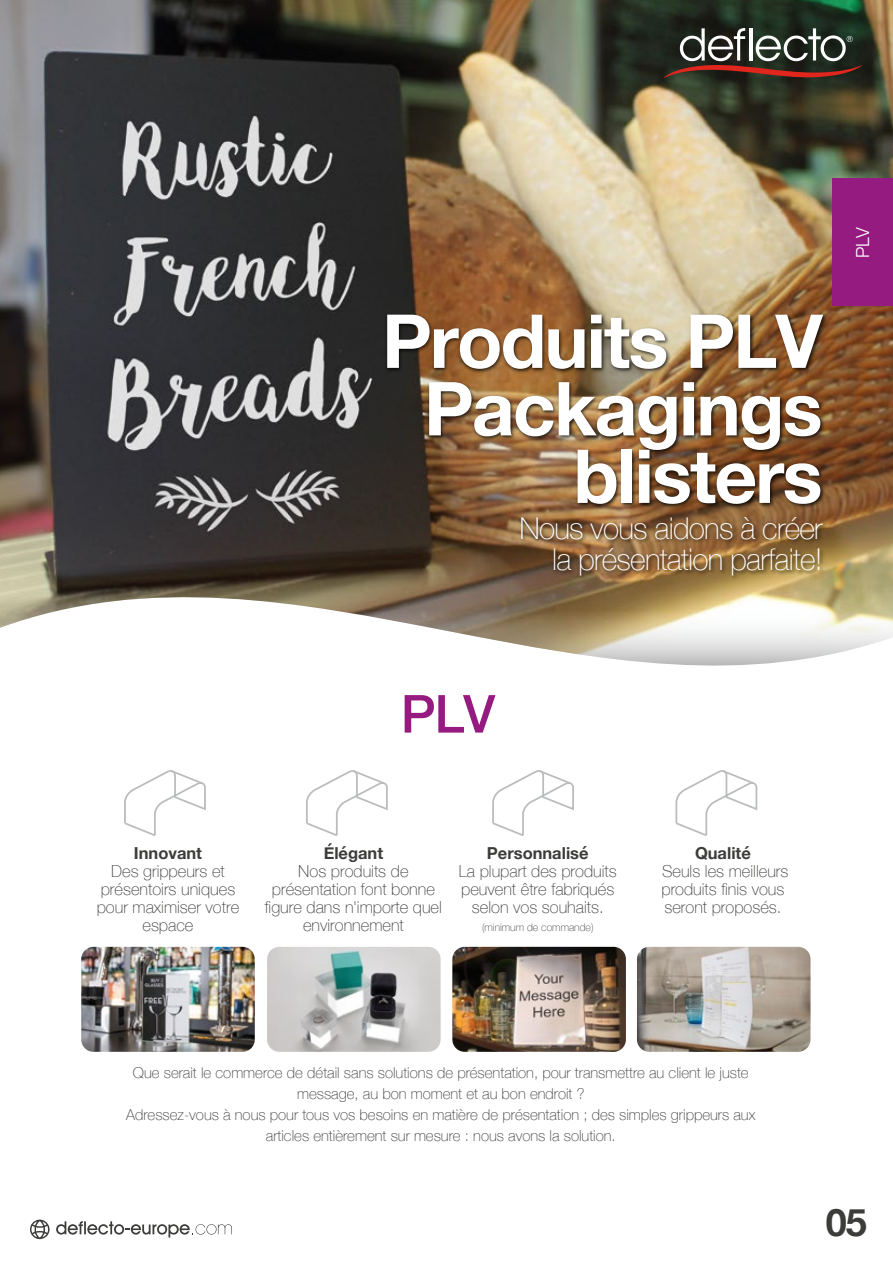
<style>
.page{position:relative;width:893px;height:1263px;background:#fff}
.page>*{position:absolute;margin:0;border:0;box-sizing:border-box;transform-origin:0 0}
.t1{font:700 74.55px/67.5px "Helvetica Neue";letter-spacing:-.025em;color:#fff;text-align:right}
.t2{font:500 52.5px "Helvetica Neue";color:#951b81}
.t3{font:700 37.95px "Helvetica Neue";color:#3c3c3b}
.t4{font:100 30px/31.5px "Helvetica Neue";letter-spacing:-.025em;color:#fff;text-align:right}
.t5{font:300 18px "Helvetica Neue";color:#fff}
.t6{font:100 16.5px/18px "Helvetica Neue";color:#3c3c3b;text-align:center}
.t7{font:700 16.5px "Helvetica Neue";color:#3c3c3b}
.t8{font:100 15px/21px "Helvetica Neue";color:#3c3c3b;text-align:center}
.t9{font:100 10.5px "Helvetica Neue";color:#3c3c3b}
</style>
<div class="page">
<img style="left:0;top:0;width:893px;height:609px">
<svg style="left:0;top:609px;width:893px;height:57px"></svg>
<div style="left:833px;top:178px;width:60px;height:128px;background:#951b81"></div>
<svg style="left:664px;top:28px;width:198px;height:50px;background:#514840"></svg>
<svg style="left:124px;top:770px;width:82px;height:66px"></svg>
<svg style="left:306px;top:770px;width:82px;height:66px"></svg>
<svg style="left:492px;top:770px;width:82px;height:66px"></svg>
<svg style="left:675px;top:770px;width:83px;height:66px"></svg>
<img style="left:81px;top:947px;width:174px;height:105px">
<img style="left:267px;top:947px;width:174px;height:105px">
<img style="left:452px;top:947px;width:174px;height:105px">
<img style="left:637px;top:947px;width:173px;height:105px">
<img style="left:378px;top:300px;width:452px;height:246px">
<img style="left:515px;top:509px;width:315px;height:78px">
<svg style="left:30px;top:1219px;width:20px;height:20px"></svg>
<svg style="left:56px;top:1221px;width:176px;height:16px"></svg>
<h1 class="t1" style="left:382px;top:309px;width:442px">Produits PLV<br>Packagings blisters</h1>
<h3 class="t4" style="left:519px;top:511px;width:305px">Nous vous aidons à créer la présentation parfaite!</h3>
<p class="t5" style="left:848px;top:258px;width:33px;rotate:-90deg">PLV</p>
<h2 class="t2" style="left:401px;top:672px;width:96px">PLV</h2>
<p class="t7" style="left:134px;top:840px;width:70px">Innovant</p>
<p class="t6" style="left:97px;top:862px;width:144px">Des grippeurs et présentoirs uniques pour maximiser votre espace</p>
<p class="t7" style="left:324px;top:840px;width:61px">Élégant</p>
<p class="t6" style="left:265px;top:862px;width:179px">Nos produits de présentation font bonne figure dans n'importe quel environnement</p>
<p class="t7" style="left:487px;top:840px;width:103px">Personnalisé</p>
<p class="t6" style="left:459px;top:862px;width:160px">La plupart des produits peuvent être fabriqués selon vos souhaits.</p>
<p class="t9" style="left:482px;top:919px;width:113px">(minimum de commande)</p>
<p class="t7" style="left:695px;top:840px;width:57px">Qualité</p>
<p class="t6" style="left:661px;top:862px;width:128px;text-align:left">Seuls les meilleurs produits finis vous seront proposés.</p>
<p class="t8" style="left:126px;top:1062px;width:631px">Que serait le commerce de détail sans solutions de présentation, pour transmettre au client le juste message, au bon moment et au bon endroit ?<br>Adressez-vous à nous pour tous vos besoins en matière de présentation ; des simples grippeurs aux articles entièrement sur mesure : nous avons la solution.</p>
<h3 class="t3" style="left:826px;top:1193px;width:43px">05</h3>
</div>
